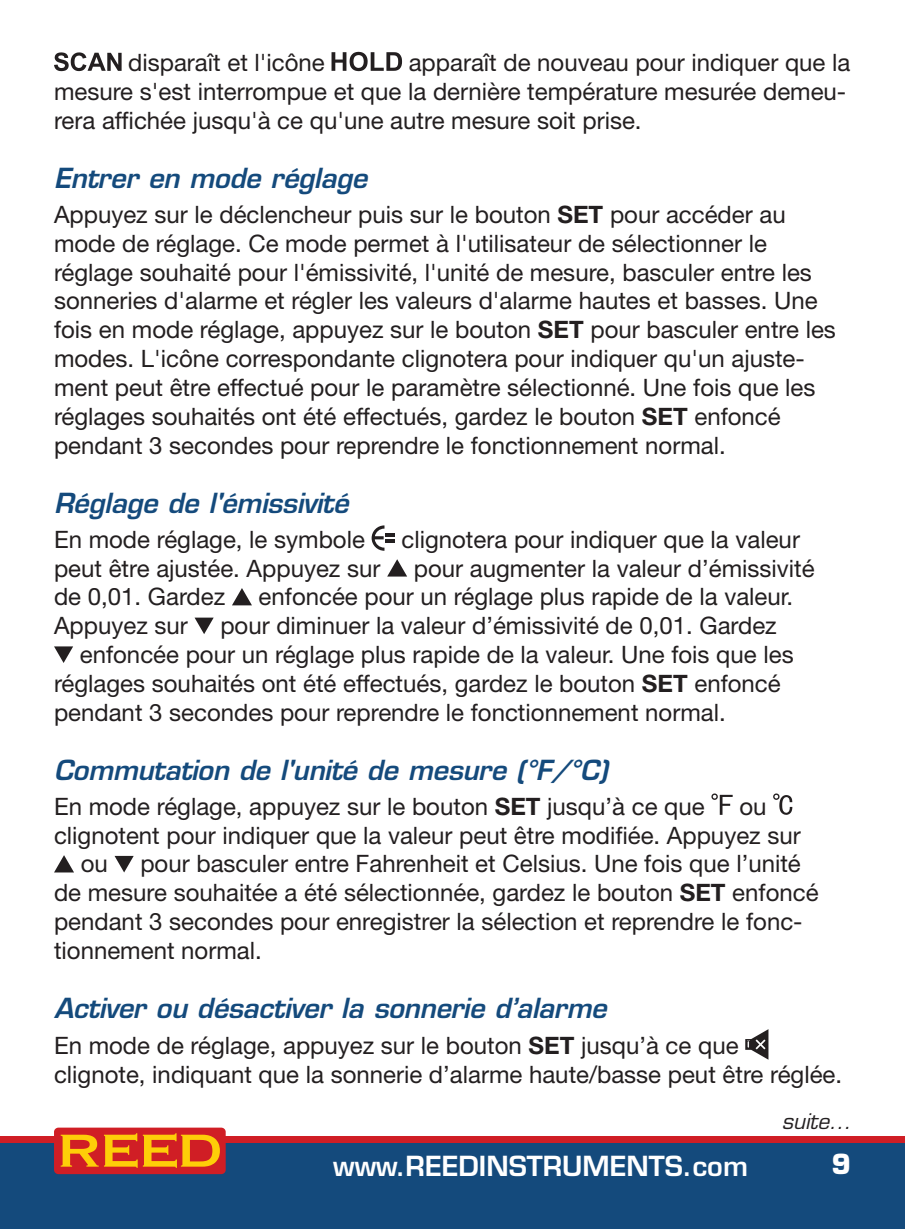
<style>
.page{position:relative;width:905px;height:1229px;background:#fff}
.page>*{position:absolute;margin:0;border:0;box-sizing:border-box;transform-origin:0 0}
.t1{font:italic 600 27px "Eurostile LT Std";letter-spacing:-.01em;color:#144a7c}
.t2{font:600 27px "Eurostile LT Std";color:#fff}
.t3{font:700 27px "Eurostile LT Std";color:#fff}
.t4{font:24px/28.8px "Helvetica Neue LT Std";color:#231f20}
.t5{font:italic 21px "Eurostile LT Std";color:#231f20}
.s1{font-weight:700}
</style>
<div class="page">
<div style="left:0;top:1137px;width:904px;height:91px;background:#144a7c"></div>
<div style="left:0;top:1136px;width:904px;height:6px;background:#d01e25"></div>
<div style="left:54px;top:1127px;width:172px;height:47px;background:#d01e25;border-radius:4px"></div>
<svg style="left:61px;top:1133px;width:159px;height:34px"></svg>
<svg style="left:54px;top:52px;width:68px;height:19px"></svg>
<svg style="left:331px;top:52px;width:71px;height:19px"></svg>
<svg style="left:371px;top:525px;width:24px;height:26px"></svg>
<svg style="left:387px;top:559px;width:20px;height:17px"></svg>
<svg style="left:232px;top:588px;width:20px;height:17px"></svg>
<svg style="left:194px;top:617px;width:20px;height:17px"></svg>
<svg style="left:54px;top:646px;width:19px;height:17px"></svg>
<svg style="left:711px;top:793px;width:21px;height:22px"></svg>
<svg style="left:773px;top:793px;width:19px;height:22px"></svg>
<svg style="left:54px;top:855px;width:20px;height:17px"></svg>
<svg style="left:114px;top:856px;width:20px;height:16px"></svg>
<svg style="left:745px;top:1029px;width:23px;height:30px"></svg>
<p class="t4" style="left:128px;top:48px;width:198px">disparaît et l'icône</p>
<p class="t4" style="left:54px;top:48px;width:797px;text-indent:355px">apparaît de nouveau pour indiquer que la mesure s'est interrompue et que la dernière température mesurée demeu&shy;rera affichée jusqu'à ce qu'une autre mesure soit prise.</p>
<p class="t1" style="left:54px;top:161px;width:315px">Entrer en mode réglage</p>
<p class="t4" style="left:54px;top:200px;width:783px">Appuyez sur le déclencheur puis sur le bouton <span class="s1">SET</span> pour accéder au mode de réglage. Ce mode permet à l'utilisateur de sélectionner le réglage souhaité pour l'émissivité, l'unité de mesure, basculer entre les sonneries d'alarme et régler les valeurs d'alarme hautes et basses. Une fois en mode réglage, appuyez sur le bouton <span class="s1">SET</span> pour basculer entre les modes. L'icône correspondante clignotera pour indiquer qu'un ajuste&shy;ment peut être effectué pour le paramètre sélectionné. Une fois que les réglages souhaités ont été effectués, gardez le bouton <span class="s1">SET</span> enfoncé pendant 3 secondes pour reprendre le fonctionnement normal.</p>
<p class="t1" style="left:54px;top:486px;width:296px">Réglage de l'émissivité</p>
<p class="t4" style="left:54px;top:524px;width:312px">En mode réglage, le symbole</p>
<p class="t4" style="left:401px;top:524px;width:400px">clignotera pour indiquer que la valeur</p>
<p class="t4" style="left:54px;top:553px;width:328px">peut être ajustée. Appuyez sur</p>
<p class="t4" style="left:414px;top:553px;width:402px">pour augmenter la valeur d’émissivité</p>
<p class="t4" style="left:54px;top:582px;width:173px">de 0,01. Gardez</p>
<p class="t4" style="left:259px;top:582px;width:536px">enfoncée pour un réglage plus rapide de la valeur.</p>
<p class="t4" style="left:54px;top:611px;width:135px">Appuyez sur</p>
<p class="t4" style="left:220px;top:611px;width:558px">pour diminuer la valeur d’émissivité de 0,01. Gardez</p>
<p class="t4" style="left:80px;top:639px;width:715px">enfoncée pour un réglage plus rapide de la valeur. Une fois que les</p>
<p class="t4" style="left:54px;top:668px;width:728px">réglages souhaités ont été effectués, gardez le bouton <span class="s1">SET</span> enfoncé</p>
<p class="t4" style="left:54px;top:697px;width:673px">pendant 3 secondes pour reprendre le fonctionnement normal.</p>
<p class="t1" style="left:54px;top:753px;width:555px">Commutation de l'unité de mesure (°F/°C)</p>
<p class="t4" style="left:54px;top:791px;width:652px">En mode réglage, appuyez sur le bouton <span class="s1">SET</span> jusqu’à ce que</p>
<p class="t4" style="left:739px;top:791px;width:29px">ou</p>
<p class="t4" style="left:54px;top:820px;width:748px">clignotent pour indiquer que la valeur peut être modifiée. Appuyez sur</p>
<p class="t4" style="left:81px;top:849px;width:29px">ou</p>
<p class="t4" style="left:54px;top:849px;width:766px;text-indent:86px">pour basculer entre Fahrenheit et Celsius. Une fois que l’unité de mesure souhaitée a été sélectionnée, gardez le bouton <span class="s1">SET</span> enfoncé pendant 3 secondes pour enregistrer la sélection et reprendre le fonc&shy;tionnement normal.</p>
<p class="t1" style="left:54px;top:991px;width:554px">Activer ou désactiver la sonnerie d’alarme</p>
<p class="t4" style="left:54px;top:1030px;width:789px">En mode de réglage, appuyez sur le bouton <span class="s1">SET</span> jusqu’à ce que<br>clignote, indiquant que la sonnerie d’alarme haute/basse peut être réglée.</p>
<p class="t5" style="left:781px;top:1108px;width:71px">suite...</p>
<p class="t2" style="left:333px;top:1148px;width:416px">www.REEDINSTRUMENTS.com</p>
<p class="t3" style="left:831px;top:1147px;width:21px">9</p>
</div>
